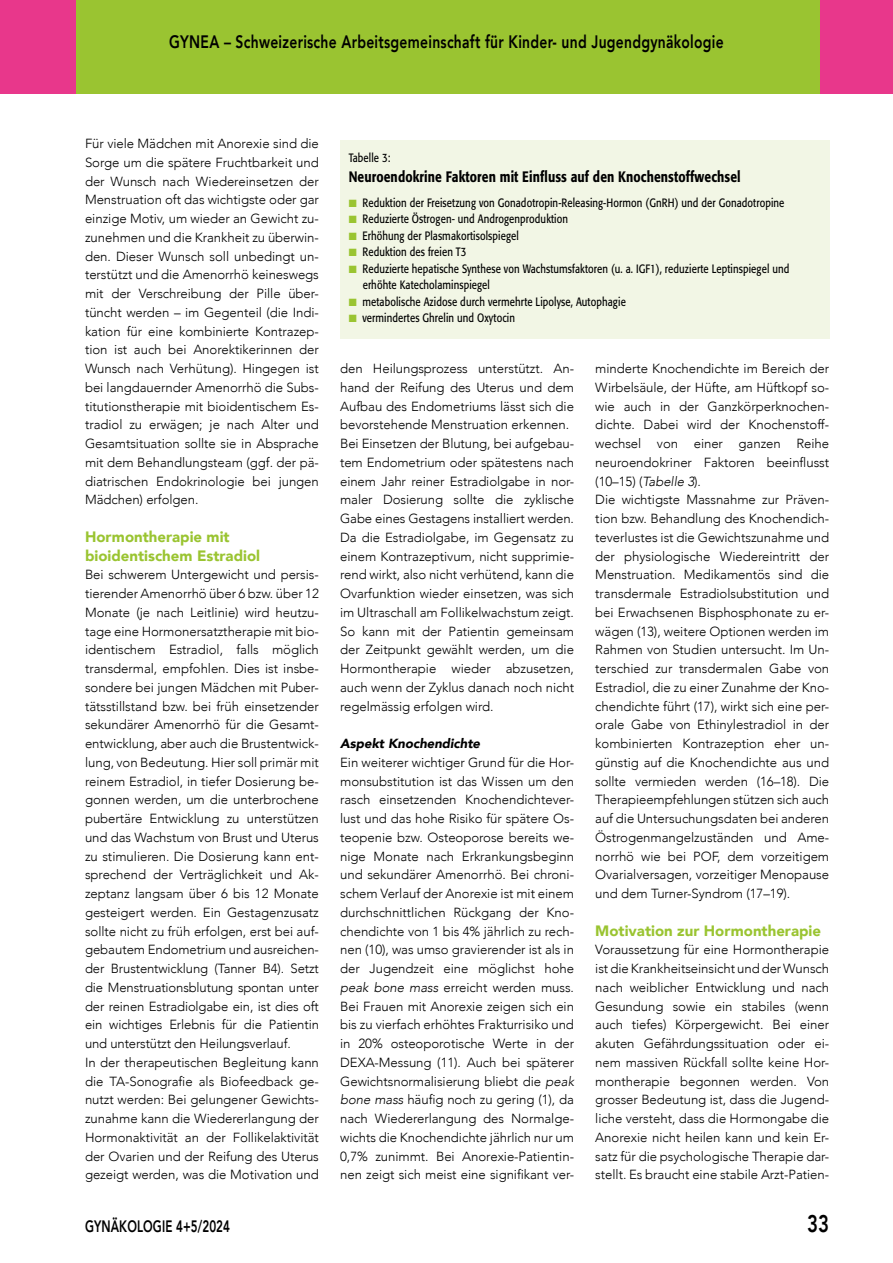
<style>
.page{position:relative;width:893px;height:1263px;background:#fff}
.page>*{position:absolute;margin:0;border:0;box-sizing:border-box;transform-origin:0 0}
.t1{font:800 24px "Avenir";color:#000;scale:.77 1}
.t2{font:800 18px "Avenir";letter-spacing:.02em;color:#000;scale:.77 1}
.t3{font:800 16.5px "Avenir";letter-spacing:.01em;color:#000;scale:.7 1}
.t4{font:900 15px/18.8px "Avenir";color:#9ac431}
.t5{font:500 15px "Formata";letter-spacing:.01em;color:#000;scale:.8 1}
.t6{font:300 13.2px/18.8px "Avenir";letter-spacing:-.005em;color:#000;text-align:justify}
.t7{font:italic 900 13.2px "Avenir";letter-spacing:-.005em;color:#000}
.t8{font:12px/16.5px "Formata";letter-spacing:.01em;color:#000;scale:.8 1}
.s1{color:#9ac431}
.s2{font-style:italic}
</style>
<div class="page">
<div style="left:0;top:0;width:77px;height:94px;background:#e8378b"></div>
<div style="left:77px;top:0;width:744px;height:94px;background:#9ac431"></div>
<div style="left:821px;top:0;width:72px;height:94px;background:#e8378b"></div>
<div style="left:340px;top:140px;width:489px;height:198px;background:#f2f6e5"></div>
<h2 class="t2" style="left:169px;top:27px;width:722px">GYNEA – Schweizerische Arbeitsgemeinschaft für Kinder- und Jugendgynäkologie</h2>
<p class="t6" style="left:85px;top:134px;width:235px">Für viele Mädchen mit Anorexie sind die Sorge um die spätere Fruchtbarkeit und der Wunsch nach Wiedereinsetzen der Menstruation oft das wichtigste oder gar einzige Motiv, um wieder an Gewicht zu&shy;zunehmen und die Krankheit zu überwin&shy;den. Dieser Wunsch soll unbedingt un&shy;terstützt und die Amenorrhö keineswegs mit der Verschreibung der Pille über&shy;tüncht werden – im Gegenteil (die Indi&shy;kation für eine kombinierte Kontrazep&shy;tion ist auch bei Anorektikerinnen der Wunsch nach Verhütung). Hingegen ist bei langdauernder Amenorrhö die Subs&shy;titutionstherapie mit bioidentischem Es&shy;tradiol zu erwägen; je nach Alter und Gesamtsituation sollte sie in Absprache mit dem Behandlungsteam (ggf. der pä&shy;diatrischen Endokrinologie bei jungen Mädchen) erfolgen.</p>
<p class="t4" style="left:85px;top:527px;width:177px">Hormontherapie mit bioidentischem Estradiol</p>
<p class="t6" style="left:85px;top:565px;width:235px;text-align:left">Bei schwerem Untergewicht und persis&shy;tierender Amenorrhö über 6 bzw. über 12<br>Monate (je nach Leitlinie) wird heutzu&shy;tage eine Hormonersatztherapie mit bio&shy;identischem Estradiol, falls möglich transdermal, empfohlen. Dies ist insbe&shy;sondere bei jungen Mädchen mit Puber&shy;tätsstillstand bzw. bei früh einsetzender sekundärer Amenorrhö für die Gesamt&shy;entwicklung, aber auch die Brustentwick&shy;lung, von Bedeutung. Hier soll primär mit reinem Estradiol, in tiefer Dosierung be&shy;gonnen werden, um die unterbrochene pubertäre Entwicklung zu unterstützen und das Wachstum von Brust und Uterus zu stimulieren. Die Dosierung kann ent&shy;sprechend der Verträglichkeit und Ak&shy;zeptanz langsam über 6 bis 12 Monate gesteigert werden. Ein Gestagenzusatz sollte nicht zu früh erfolgen, erst bei auf&shy;gebautem Endometrium und ausreichen&shy;der Brustentwicklung (Tanner B4). Setzt die Menstruationsblutung spontan unter der reinen Estradiolgabe ein, ist dies oft ein wichtiges Erlebnis für die Patientin und unterstützt den Heilungsverlauf.<br>In der therapeutischen Begleitung kann die TA-Sonografie als Biofeedback ge&shy;nutzt werden: Bei gelungener Gewichts&shy;zunahme kann die Wiedererlangung der Hormonaktivität an der Follikelaktivität der Ovarien und der Reifung des Uterus gezeigt werden, was die Motivation und</p>
<p class="t8" style="left:349px;top:150px;width:54px">Tabelle 3:</p>
<p class="t5" style="left:349px;top:167px;width:492px">Neuroendokrine Faktoren mit Einfluss auf den Knochenstoffwechsel</p>
<p class="t8" style="left:349px;top:194px;width:546px"><span class="s1">■</span> Reduktion der Freisetzung von Gonadotropin-Releasing-Hormon (GnRH) und der Gonadotropine</p>
<p class="t8" style="left:349px;top:211px;width:276px"><span class="s1">■</span> Reduzierte Östrogen- und Androgenproduktion</p>
<p class="t8" style="left:349px;top:227px;width:214px"><span class="s1">■</span> Erhöhung der Plasmakortisolspiegel</p>
<p class="t8" style="left:349px;top:244px;width:149px"><span class="s1">■</span> Reduktion des freien T3</p>
<p class="t8" style="left:363px;top:260px;width:535px;text-indent:-14px"><span class="s1">■</span> Reduzierte hepatische Synthese von Wachstumsfaktoren (u. a. IGF1), reduzierte Leptinspiegel und erhöhte Katecholaminspiegel</p>
<p class="t8" style="left:349px;top:293px;width:348px"><span class="s1">■</span> metabolische Azidose durch vermehrte Lipolyse, Autophagie</p>
<p class="t8" style="left:349px;top:310px;width:209px"><span class="s1">■</span> vermindertes Ghrelin und Oxytocin</p>
<p class="t6" style="left:340px;top:359px;width:235px;text-align:left">den Heilungsprozess unterstützt. An&shy;hand der Reifung des Uterus und dem Aufbau des Endometriums lässt sich die bevorstehende Menstruation erkennen.<br>Bei Einsetzen der Blutung, bei aufgebau&shy;tem Endometrium oder spätestens nach einem Jahr reiner Estradiolgabe in nor&shy;maler Dosierung sollte die zyklische Gabe eines Gestagens installiert werden.<br>Da die Estradiolgabe, im Gegensatz zu einem Kontrazeptivum, nicht supprimie&shy;rend wirkt, also nicht verhütend, kann die Ovarfunktion wieder einsetzen, was sich im Ultraschall am Follikelwachstum zeigt.<br>So kann mit der Patientin gemeinsam der Zeitpunkt gewählt werden, um die Hormontherapie wieder abzusetzen, auch wenn der Zyklus danach noch nicht regelmässig erfolgen wird.</p>
<p class="t7" style="left:340px;top:733px;width:142px">Aspekt Knochendichte</p>
<p class="t6" style="left:340px;top:753px;width:235px">Ein weiterer wichtiger Grund für die Hor&shy;monsubstitution ist das Wissen um den rasch einsetzenden Knochendichtever&shy;lust und das hohe Risiko für spätere Os&shy;teopenie bzw. Osteoporose bereits we&shy;nige Monate nach Erkrankungsbeginn und sekundärer Amenorrhö. Bei chroni&shy;schem Verlauf der Anorexie ist mit einem durchschnittlichen Rückgang der Kno&shy;chendichte von 1 bis 4% jährlich zu rech&shy;nen (10), was umso gravierender ist als in der Jugendzeit eine möglichst hohe <span class="s2">peak bone mass</span> erreicht werden muss.<br>Bei Frauen mit Anorexie zeigen sich ein bis zu vierfach erhöhtes Frakturrisiko und in 20% osteoporotische Werte in der DEXA-Messung (11). Auch bei späterer Gewichtsnormalisierung bliebt die <span class="s2">peak bone mass</span> häufig noch zu gering (1), da nach Wiedererlangung des Normalge&shy;wichts die Knochendichte jährlich nur um 0,7% zunimmt. Bei Anorexie-Patientin&shy;nen zeigt sich meist eine signifikant ver-</p>
<p class="t6" style="left:595px;top:359px;width:235px;text-align:left">minderte Knochendichte im Bereich der Wirbelsäule, der Hüfte, am Hüftkopf so&shy;wie auch in der Ganzkörperknochen&shy;dichte. Dabei wird der Knochenstoff&shy;wechsel von einer ganzen Reihe neuroendokriner Faktoren beeinflusst (10–15) (<span class="s2">Tabelle 3</span>).<br>Die wichtigste Massnahme zur Präven&shy;tion bzw. Behandlung des Knochendich&shy;teverlustes ist die Gewichtszunahme und der physiologische Wiedereintritt der Menstruation. Medikamentös sind die transdermale Estradiolsubstitution und bei Erwachsenen Bisphosphonate zu er&shy;wägen (13), weitere Optionen werden im Rahmen von Studien untersucht. Im Un&shy;terschied zur transdermalen Gabe von Estradiol, die zu einer Zunahme der Kno&shy;chendichte führt (17), wirkt sich eine per&shy;orale Gabe von Ethinylestradiol in der kombinierten Kontrazeption eher un&shy;günstig auf die Knochendichte aus und sollte vermieden werden (16–18). Die Therapieempfehlungen stützen sich auch auf die Untersuchungsdaten bei anderen Östrogenmangelzuständen und Ame&shy;norrhö wie bei POF, dem vorzeitigem Ovarialversagen, vorzeitiger Menopause und dem Turner-Syndrom (17–19).</p>
<p class="t4" style="left:595px;top:921px;width:227px">Motivation zur Hormontherapie</p>
<p class="t6" style="left:595px;top:940px;width:235px">Voraussetzung für eine Hormontherapie ist die Krankheitseinsicht und der Wunsch nach weiblicher Entwicklung und nach Gesundung sowie ein stabiles (wenn auch tiefes) Körpergewicht. Bei einer akuten Gefährdungssituation oder ei&shy;nem massiven Rückfall sollte keine Hor&shy;montherapie begonnen werden. Von grosser Bedeutung ist, dass die Jugend&shy;liche versteht, dass die Hormongabe die Anorexie nicht heilen kann und kein Er&shy;satz für die psychologische Therapie dar&shy;stellt. Es braucht eine stabile Arzt-Patien-</p>
<p class="t3" style="left:85px;top:1213px;width:209px">GYNÄKOLOGIE 4+5/2024</p>
<h1 class="t1" style="left:807px;top:1205px;width:30px">33</h1>
</div>
